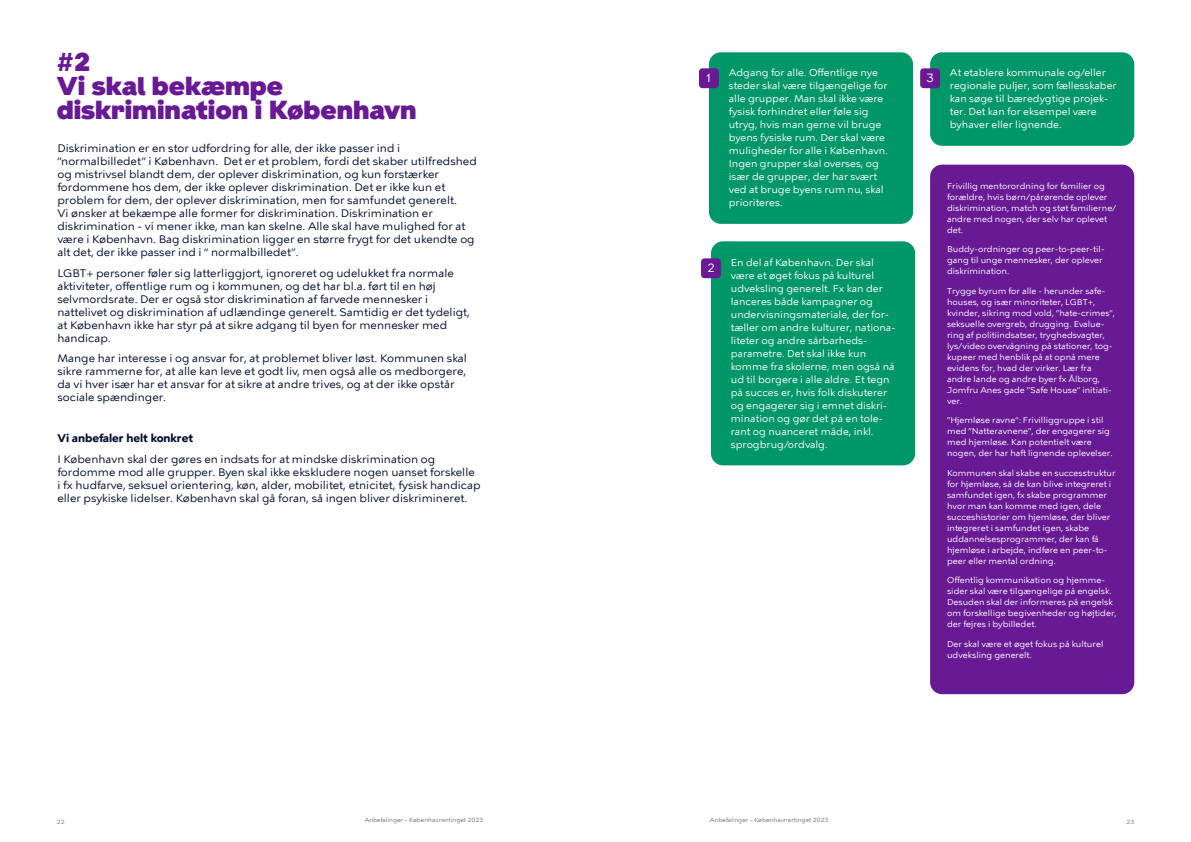
<style>
.page{position:relative;width:1191px;height:842px;background:#fff}
.page>*{position:absolute;margin:0;border:0;box-sizing:border-box;transform-origin:0 0}
.t1{font:900 26px/24px "KBH";color:#681994}
.t2{font:12px "KBH Tekst";color:#fff}
.t3{font:11px/13px "KBH Tekst";color:#000c2e}
.t4{font:700 11px "KBH Tekst";color:#000c2e}
.t5{font:10px/13px "KBH Tekst";color:#fff}
.t6{font:8.5px/11px "KBH Tekst";color:#fff}
.t7{font:6px "KBH Tekst";color:#726e75}
</style>
<div class="page">
<div style="left:709px;top:52px;width:204px;height:172px;background:#009766;border-radius:12px"></div>
<div style="left:699px;top:68px;width:20px;height:20px;background:#681994;border-radius:3px"></div>
<div style="left:711px;top:241px;width:204px;height:224px;background:#009766;border-radius:12px"></div>
<div style="left:701px;top:258px;width:20px;height:20px;background:#681994;border-radius:3px"></div>
<div style="left:930px;top:52px;width:204px;height:94px;background:#009766;border-radius:12px"></div>
<div style="left:920px;top:68px;width:20px;height:20px;background:#681994;border-radius:3px"></div>
<div style="left:930px;top:165px;width:204px;height:529px;background:#681994;border-radius:12px"></div>
<h1 class="t1" style="left:57px;top:50px;width:361px">#2<br>Vi skal bekæmpe diskrimination i København</h1>
<p class="t3" style="left:57px;top:142px;width:421px">Diskrimination er en stor udfordring for alle, der ikke passer ind i ”normalbilledet” i København. Det er et problem, fordi det skaber utilfredshed og mistrivsel blandt dem, der oplever diskrimination, og kun forstærker fordommene hos dem, der ikke oplever diskrimination. Det er ikke kun et problem for dem, der oplever diskrimination, men for samfundet generelt.<br>Vi ønsker at bekæmpe alle former for diskrimination. Diskrimination er diskrimination - vi mener ikke, man kan skelne. Alle skal have mulighed for at være i København. Bag diskrimination ligger en større frygt for det ukendte og alt det, der ikke passer ind i “ normalbilledet”.</p>
<p class="t3" style="left:57px;top:266px;width:414px">LGBT+ personer føler sig latterliggjort, ignoreret og udelukket fra normale aktiviteter, offentlige rum og i kommunen, og det har bl.a. ført til en høj selvmordsrate. Der er også stor diskrimination af farvede mennesker i nattelivet og diskrimination af udlændinge generelt. Samtidig er det tydeligt, at København ikke har styr på at sikre adgang til byen for mennesker med handicap.</p>
<p class="t3" style="left:57px;top:352px;width:411px">Mange har interesse i og ansvar for, at problemet bliver løst. Kommunen skal sikre rammerne for, at alle kan leve et godt liv, men også alle os medborgere, da vi hver især har et ansvar for at sikre at andre trives, og at der ikke opstår sociale spændinger.</p>
<p class="t4" style="left:57px;top:432px;width:137px">Vi anbefaler helt konkret</p>
<p class="t3" style="left:57px;top:453px;width:425px">I København skal der gøres en indsats for at mindske diskrimination og fordomme mod alle grupper. Byen skal ikke ekskludere nogen uanset forskelle i fx hudfarve, seksuel orientering, køn, alder, mobilitet, etnicitet, fysisk handicap eller psykiske lidelser. København skal gå foran, så ingen bliver diskrimineret.</p>
<p class="t2" style="left:706px;top:72px;width:7px">1</p>
<p class="t5" style="left:729px;top:66px;width:161px">Adgang for alle. Offentlige nye steder skal være tilgængelige for alle grupper. Man skal ikke være fysisk forhindret eller føle sig utryg, hvis man gerne vil bruge byens fysiske rum. Der skal være muligheder for alle i København.<br>Ingen grupper skal overses, og især de grupper, der har svært ved at bruge byens rum nu, skal prioriteres.</p>
<p class="t2" style="left:707px;top:262px;width:9px">2</p>
<p class="t5" style="left:731px;top:257px;width:166px">En del af København. Der skal være et øget fokus på kulturel udveksling generelt. Fx kan der lanceres både kampagner og undervisningsmateriale, der for&shy;tæller om andre kulturer, nationa&shy;liteter og andre sårbarheds&shy;parametre. Det skal ikke kun komme fra skolerne, men også nå ud til borgere i alle aldre. Et tegn på succes er, hvis folk diskuterer og engagerer sig i emnet diskri&shy;mination og gør det på en tole&shy;rant og nuanceret måde, inkl. sprogbrug/ordvalg.</p>
<p class="t2" style="left:926px;top:72px;width:9px">3</p>
<p class="t5" style="left:950px;top:67px;width:168px">At etablere kommunale og/eller regionale puljer, som fællesskaber kan søge til bæredygtige projek&shy;ter. Det kan for eksempel være byhaver eller lignende.</p>
<p class="t6" style="left:947px;top:180px;width:171px">Frivillig mentorordning for familier og forældre, hvis børn/pårørende oplever diskrimination, match og støt familierne/ andre med nogen, der selv har oplevet det.</p>
<p class="t6" style="left:947px;top:244px;width:159px">Buddy-ordninger og peer-to-peer-til&shy;gang til unge mennesker, der oplever diskrimination.</p>
<p class="t6" style="left:947px;top:285px;width:169px">Trygge byrum for alle - herunder safe&shy;houses, og især minoriteter, LGBT+, kvinder, sikring mod vold, ”hate-crimes”, seksuelle overgreb, drugging. Evalue&shy;ring af politiindsatser, tryghedsvagter, lys/video overvågning på stationer, tog&shy;kupeer med henblik på at opnå mere evidens for, hvad der virker. Lær fra andre lande og andre byer fx Ålborg, Jomfru Anes gade ”Safe House” initiati&shy;ver.</p>
<p class="t6" style="left:947px;top:415px;width:167px">”Hjemløse ravne”: Frivilliggruppe i stil med ”Natteravnene”, der engagerer sig med hjemløse. Kan potentielt være nogen, der har haft lignende oplevelser.</p>
<p class="t6" style="left:947px;top:467px;width:170px">Kommunen skal skabe en successtruktur for hjemløse, så de kan blive integreret i samfundet igen, fx skabe programmer hvor man kan komme med igen, dele succeshistorier om hjemløse, der bliver integreret i samfundet igen, skabe uddannelsesprogrammer, der kan få hjemløse i arbejde, indføre en peer-to&shy;peer eller mental ordning.</p>
<p class="t6" style="left:947px;top:575px;width:171px">Offentlig kommunikation og hjemme&shy;sider skal være tilgængelige på engelsk.<br>Desuden skal der informeres på engelsk om forskellige begivenheder og højtider, der fejres i bybilledet.</p>
<p class="t6" style="left:947px;top:638px;width:158px">Der skal være et øget fokus på kulturel udveksling generelt.</p>
<p class="t7" style="left:57px;top:818px;width:9px">22</p>
<p class="t7" style="left:365px;top:816px;width:120px">Anbefalinger – Københavnertinget 2023</p>
<p class="t7" style="left:710px;top:816px;width:120px">Anbefalinger – Københavnertinget 2023</p>
<p class="t7" style="left:1126px;top:818px;width:9px">23</p>
</div>
